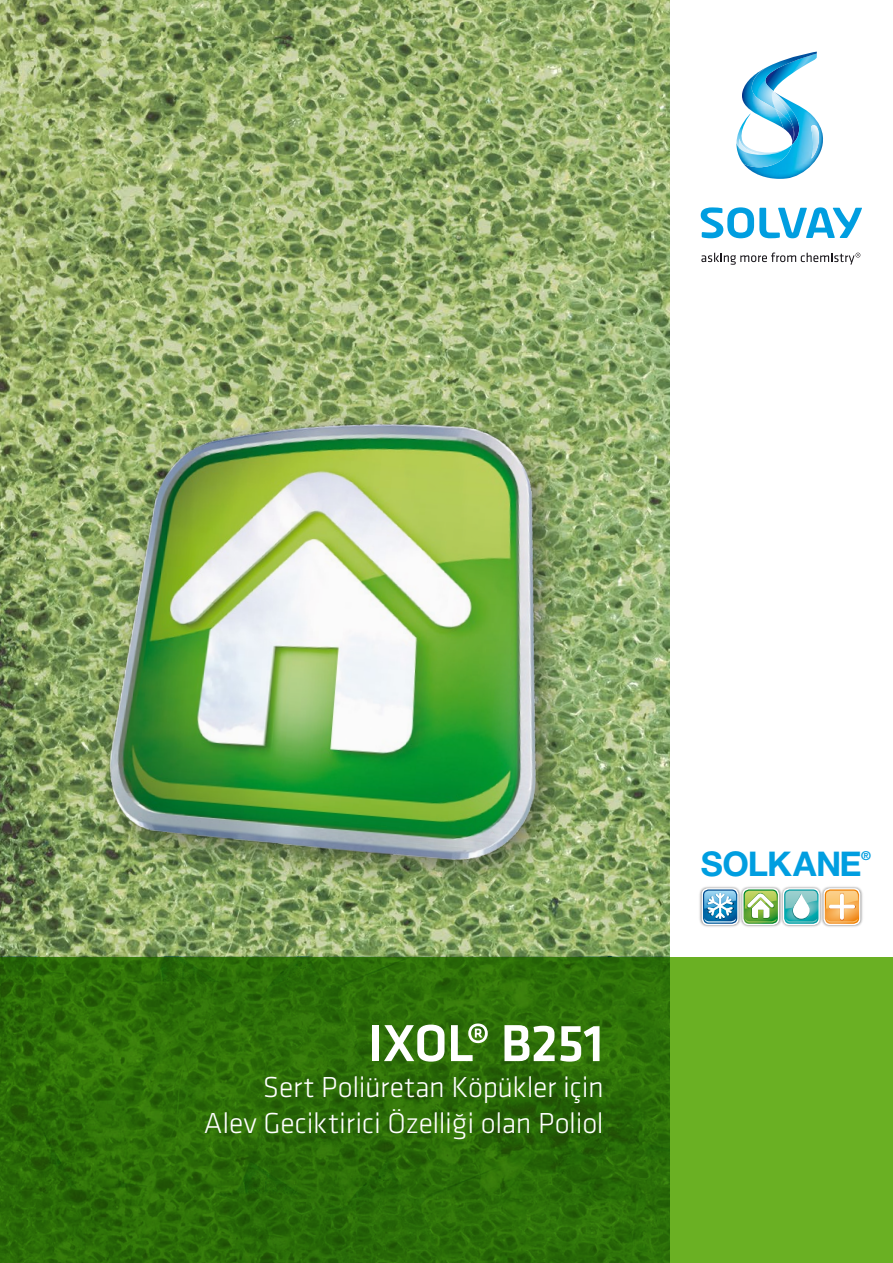
<style>
.page{position:relative;width:893px;height:1263px;background:#fff}
.page>*{position:absolute;margin:0;border:0;box-sizing:border-box;transform-origin:0 0}
.t1{font:500 54px "Klavika";letter-spacing:-.015em;color:#fff}
.t2{font:700 34.05px "Helvetica Neue";letter-spacing:-.02em;color:#009ee0}
.t3{font:300 30px/36px "Klavika";letter-spacing:-.01em;color:#fff;text-align:right}
.t4{font:700 12.3px "Helvetica Neue";color:#009ee0}
</style>
<div class="page">
<img style="left:0;top:0;width:670px;height:957px">
<svg style="left:0;top:957px;width:893px;height:306px;background:#3b7d0e"></svg>
<svg style="left:701px;top:207px;width:161px;height:31px"></svg>
<svg style="left:736px;top:52px;width:81px;height:91px"></svg>
<img style="left:743px;top:92px;width:80px;height:87px">
<img style="left:736px;top:143px;width:56px;height:24px">
<img style="left:811px;top:125px;width:10px;height:34px">
<svg style="left:701px;top:253px;width:159px;height:12px"></svg>
<img style="left:699px;top:886px;width:39px;height:41px">
<svg style="left:702px;top:888px;width:36px;height:37px"></svg>
<svg style="left:703px;top:889px;width:34px;height:35px"></svg>
<img style="left:783px;top:886px;width:37px;height:41px">
<svg style="left:783px;top:888px;width:37px;height:37px"></svg>
<svg style="left:784px;top:889px;width:34px;height:35px"></svg>
<img style="left:792px;top:893px;width:18px;height:26px">
<svg style="left:793px;top:894px;width:17px;height:25px"></svg>
<img style="left:738px;top:886px;width:45px;height:41px">
<svg style="left:742px;top:888px;width:37px;height:37px"></svg>
<svg style="left:743px;top:889px;width:35px;height:35px"></svg>
<img style="left:820px;top:886px;width:43px;height:41px">
<svg style="left:823px;top:888px;width:37px;height:37px"></svg>
<svg style="left:825px;top:889px;width:34px;height:35px"></svg>
<div style="left:91px;top:405px;width:481px;height:492px;background:#1a171c;opacity:.5"></div>
<img style="left:98px;top:395px;width:472px;height:472px">
<h1 class="t1" style="left:368px;top:1007px;width:237px">IXOL® B251</h1>
<p class="t3" style="left:204px;top:1069px;width:401px">Sert Poliüretan Köpükler için<br>Alev Geciktirici Özelliği olan Poliol</p>
<p class="t2" style="left:701px;top:843px;width:162px">SOLKANE</p>
<p class="t4" style="left:861px;top:848px;width:11px">®</p>
</div>
